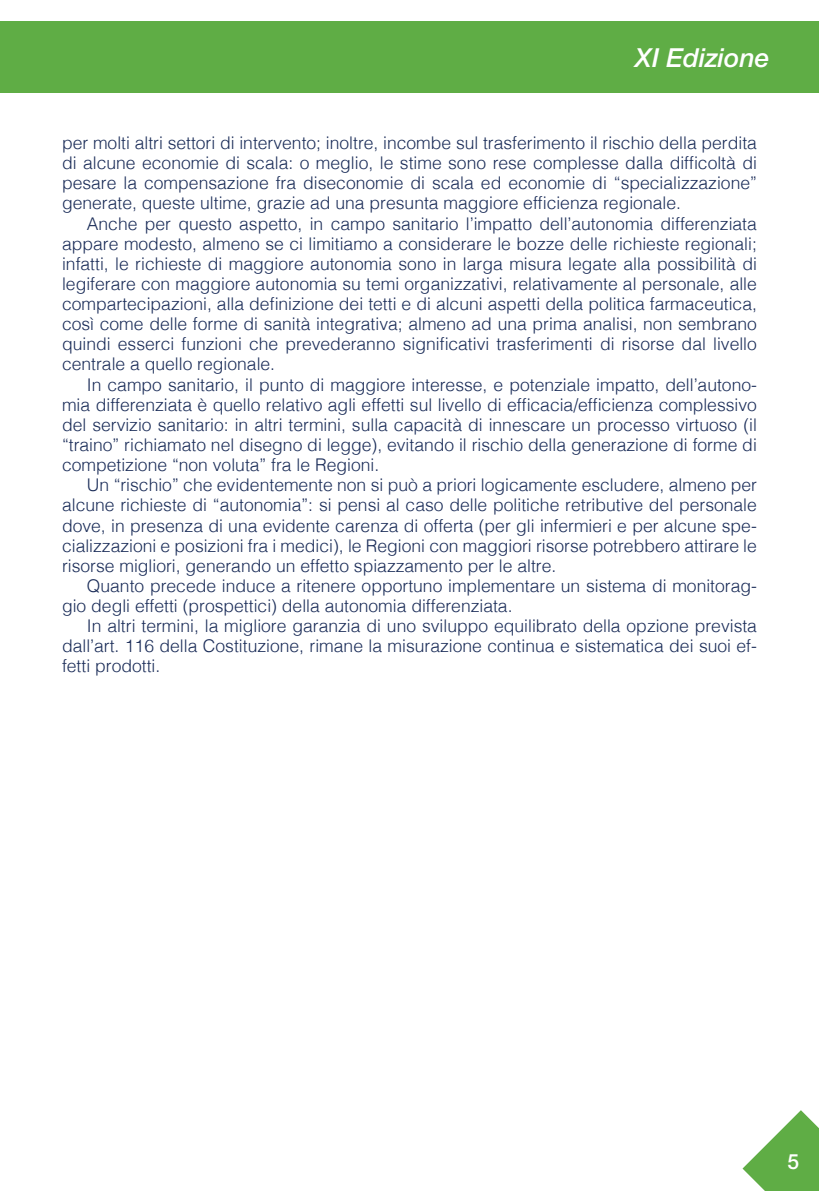
<style>
.page{position:relative;width:819px;height:1191px;background:#fff}
.page>*{position:absolute;margin:0;border:0;box-sizing:border-box;transform-origin:0 0}
.t1{font:italic 500 26.25px "Helvetica Neue";color:#fff}
.t2{font:500 21px "Helvetica Neue";color:#fff}
.t3{font:300 17.5px/20.1px "Helvetica";color:#1a2c58;text-align:justify}
</style>
<div class="page">
<div style="left:0;top:21px;width:819px;height:72px;background:#5fad45"></div>
<svg style="left:742px;top:1110px;width:77px;height:81px"></svg>
<h1 class="t1" style="left:635px;top:42px;width:136px">XI Edizione</h1>
<p class="t3" style="left:62px;top:131px;width:696px">per molti altri settori di intervento; inoltre, incombe sul trasferimento il rischio della perdita di alcune economie di scala: o meglio, le stime sono rese complesse dalla difficoltà di pesare la compensazione fra diseconomie di scala ed economie di “specializzazione” generate, queste ultime, grazie ad una presunta maggiore efficienza regionale.</p>
<p class="t3" style="left:62px;top:212px;width:696px;text-indent:25px">Anche per questo aspetto, in campo sanitario l’impatto dell’autonomia differenziata appare modesto, almeno se ci limitiamo a considerare le bozze delle richieste regionali; infatti, le richieste di maggiore autonomia sono in larga misura legate alla possibilità di legiferare con maggiore autonomia su temi organizzativi, relativamente al personale, alle compartecipazioni, alla definizione dei tetti e di alcuni aspetti della politica farmaceutica, così come delle forme di sanità integrativa; almeno ad una prima analisi, non sembrano quindi esserci funzioni che prevederanno significativi trasferimenti di risorse dal livello centrale a quello regionale.</p>
<p class="t3" style="left:62px;top:373px;width:696px;text-indent:25px">In campo sanitario, il punto di maggiore interesse, e potenziale impatto, dell’autono&shy;mia differenziata è quello relativo agli effetti sul livello di efficacia/efficienza complessivo del servizio sanitario: in altri termini, sulla capacità di innescare un processo virtuoso (il “traino” richiamato nel disegno di legge), evitando il rischio della generazione di forme di competizione “non voluta” fra le Regioni.</p>
<p class="t3" style="left:62px;top:474px;width:696px;text-indent:25px">Un “rischio” che evidentemente non si può a priori logicamente escludere, almeno per alcune richieste di “autonomia”: si pensi al caso delle politiche retributive del personale dove, in presenza di una evidente carenza di offerta (per gli infermieri e per alcune spe&shy;cializzazioni e posizioni fra i medici), le Regioni con maggiori risorse potrebbero attirare le risorse migliori, generando un effetto spiazzamento per le altre.</p>
<p class="t3" style="left:62px;top:574px;width:696px;text-indent:25px">Quanto precede induce a ritenere opportuno implementare un sistema di monitorag&shy;gio degli effetti (prospettici) della autonomia differenziata.</p>
<p class="t3" style="left:62px;top:614px;width:696px;text-indent:25px">In altri termini, la migliore garanzia di uno sviluppo equilibrato della opzione prevista dall’art. 116 della Costituzione, rimane la misurazione continua e sistematica dei suoi ef&shy;fetti prodotti.</p>
<p class="t2" style="left:787px;top:1148px;width:13px">5</p>
</div>
